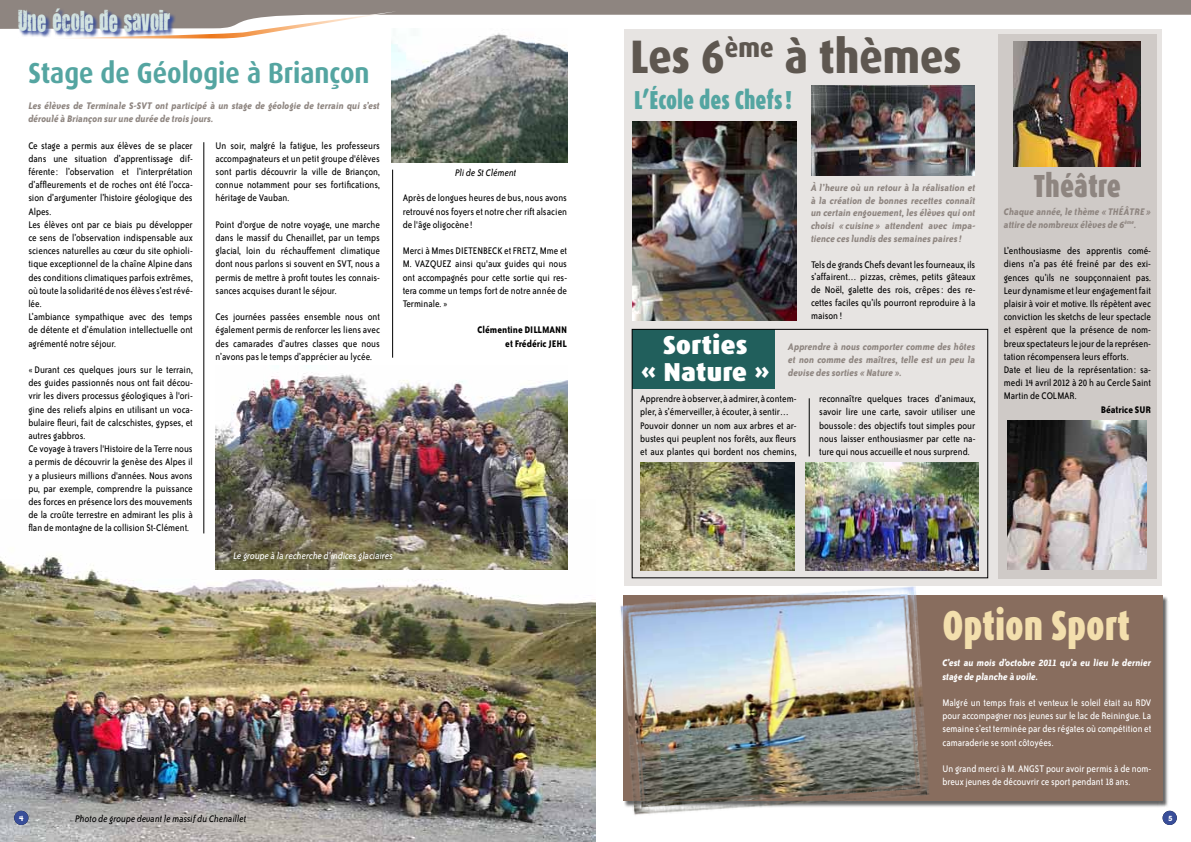
<style>
.page{position:relative;width:1191px;height:842px;background:#fff}
.page>*{position:absolute;margin:0;border:0;box-sizing:border-box;transform-origin:0 0}
.t1{font:800 47px "Dax";color:#5e5750;scale:.88 1}
.t2{font:900 42px "Dax";color:#f3dfad;scale:.9 1}
.t3{font:900 32px "Dax";color:#8e8580;scale:.9 1}
.t4{font:700 29px "Dax";color:#54a5a1;scale:.9 1}
.t5{font:900 26px "Dax";color:#54a5a1;scale:.86 1}
.t6{font:900 26px/26.2px "Dax";color:#fff;text-align:center;scale:1.2 1}
.t7{font:24px "You Are Loved";color:#d2e3e1;scale:.85 1}
.t8{font:11px/13.2px "Bailey Sans ITC";color:#000;text-align:justify;scale:.9 1}
.t9{font:italic 700 11px/13.2px "Bailey Sans ITC";color:#8e8580;scale:.9 1}
.t10{font:11px/13.2px "Bailey Sans ITC";color:#fff;text-align:justify;scale:.9 1}
.t11{font:italic 700 11px/13.2px "Bailey Sans ITC";color:#fff;scale:.9 1}
.t12{font:italic 11px "Bailey Sans ITC";color:#000;scale:.9 1}
.t13{font:700 11px/13.2px "Bailey Sans ITC";color:#000;text-align:right;scale:.9 1}
.t14{font:italic 11px "Bailey Sans ITC";color:#fff;scale:.9 1}
.t15{font:700 9px "Bailey Sans ITC";color:#fff}
</style>
<div class="page">
<div style="left:624px;top:29px;width:538px;height:557px;background:#e7e4e2"></div>
<div style="left:998px;top:34px;width:159px;height:545px;background:#cfcac7"></div>
<div style="left:623px;top:595px;width:545px;height:212px;background:#000;opacity:.6"></div>
<div style="left:623px;top:595px;width:539px;height:206px;background:#886d5e"></div>
<img style="left:0;top:499px;width:595px;height:343px">
<div style="left:14px;top:811px;width:14px;height:14px;background:#394e99;border-radius:50%"></div>
<div style="left:1162px;top:811px;width:14px;height:14px;background:#394e99;border-radius:50%"></div>
<svg style="left:0;top:0;width:1191px;height:38px"></svg>
<svg style="left:18px;top:8px;width:158px;height:30px;background:#82859e"></svg>
<img style="left:391px;top:28px;width:176px;height:134px">
<img style="left:215px;top:373px;width:352px;height:197px">
<img style="left:632px;top:122px;width:164px;height:198px">
<img style="left:811px;top:85px;width:163px;height:90px">
<img style="left:641px;top:463px;width:153px;height:108px">
<img style="left:620px;top:586px;width:309px;height:229px">
<hr style="left:203px;top:142px;width:1px;height:391px;background:#000">
<hr style="left:392px;top:170px;width:1px;height:188px;background:#000">
<img style="left:1007px;top:420px;width:139px;height:150px">
<img style="left:1013px;top:41px;width:127px;height:125px">
<div style="left:632px;top:329px;width:143px;height:60px;background:#215f5c"></div>
<img style="left:805px;top:463px;width:173px;height:107px">
<hr style="left:809px;top:398px;width:1px;height:58px;background:#000">
<div style="left:631px;top:329px;width:357px;height:249px;border:1px solid #000"></div>
<h3 class="t7" style="left:18px;top:4px;width:180px">Une école de savoir</h3>
<h3 class="t4" style="left:28px;top:56px;width:381px">Stage de Géologie à Briançon</h3>
<p class="t9" style="left:28px;top:99px;width:392px">Les élèves de Terminale S-SVT ont participé à un stage de géologie de terrain qui s’est déroulé à Briançon sur une durée de trois jours.</p>
<p class="t8" style="left:28px;top:139px;width:184px;text-align:left">Ce stage a permis aux élèves de se placer dans une situation d’apprentissage dif&shy;férente : l’observation et l’interprétation d’affleurements et de roches ont été l’occa&shy;sion d’argumenter l’histoire géologique des Alpes.<br>Les élèves ont par ce biais pu développer ce sens de l’observation indispensable aux sciences naturelles au cœur du site ophioli&shy;tique exceptionnel de la chaîne Alpine dans des conditions climatiques parfois extrêmes, où toute la solidarité de nos élèves s’est révé&shy;lée.<br>L’ambiance sympathique avec des temps de détente et d’émulation intellectuelle ont agrémenté notre séjour.</p>
<p class="t8" style="left:28px;top:363px;width:184px;text-align:left">« Durant ces quelques jours sur le terrain, des guides passionnés nous ont fait décou&shy;vrir les divers processus géologiques à l'ori&shy;gine des reliefs alpins en utilisant un voca&shy;bulaire fleuri, fait de calcschistes, gypses, et autres gabbros.<br>Ce voyage à travers l'Histoire de la Terre nous a permis de découvrir la genèse des Alpes il y a plusieurs millions d'années. Nous avons pu, par exemple, comprendre la puissance des forces en présence lors des mouvements de la croûte terrestre en admirant les plis à flan de montagne de la collision St-Clément.</p>
<p class="t8" style="left:215px;top:139px;width:184px">Un soir, malgré la fatigue, les professeurs accompagnateurs et un petit groupe d'élèves sont partis découvrir la ville de Briançon, connue notamment pour ses fortifications, héritage de Vauban.</p>
<p class="t8" style="left:215px;top:218px;width:184px">Point d'orgue de notre voyage, une marche dans le massif du Chenaillet, par un temps glacial, loin du réchauffement climatique dont nous parlons si souvent en SVT, nous a permis de mettre à profit toutes les connais&shy;sances acquises durant le séjour.</p>
<p class="t8" style="left:215px;top:310px;width:184px">Ces journées passées ensemble nous ont également permis de renforcer les liens avec des camarades d’autres classes que nous n’avons pas le temps d’apprécier au lycée.</p>
<p class="t14" style="left:233px;top:550px;width:179px">Le groupe à la recherche d’indices glaciaires</p>
<p class="t12" style="left:455px;top:167px;width:69px">Pli de St Clément</p>
<p class="t8" style="left:403px;top:192px;width:184px">Après de longues heures de bus, nous avons retrouvé nos foyers et notre cher rift alsacien de l'âge oligocène !</p>
<p class="t8" style="left:403px;top:244px;width:184px">Merci à Mmes DIETENBECK et FRETZ, Mme et M. VAZQUEZ ainsi qu'aux guides qui nous ont accompagnés pour cette sortie qui res&shy;tera comme un temps fort de notre année de Terminale. »</p>
<p class="t13" style="left:477px;top:323px;width:101px">Clémentine DILLMANN et Frédéric JEHL</p>
<h1 class="t1" style="left:630px;top:30px;width:378px">Les 6<sup>ème</sup> à thèmes</h1>
<h3 class="t5" style="left:634px;top:85px;width:185px">L’École des Chefs!</h3>
<p class="t9" style="left:811px;top:181px;width:184px;line-height:12.8px;text-align:justify">À l’heure où un retour à la réalisation et à la création de bonnes recettes connaît un certain engouement, les élèves qui ont choisi « cuisine » attendent avec impa&shy;tience ces lundis des semaines paires !</p>
<p class="t8" style="left:811px;top:258px;width:184px;line-height:12.8px">Tels de grands Chefs devant les fourneaux, ils s’affairent… pizzas, crèmes, petits gâteaux de Noël, galette des rois, crêpes: des re&shy;cettes faciles qu’ils pourront reproduire à la maison !</p>
<h3 class="t6" style="left:641px;top:332px;width:108px">Sorties<br>« Nature »</h3>
<p class="t9" style="left:788px;top:340px;width:209px;text-align:justify">Apprendre à nous comporter comme des hôtes et non comme des maîtres, telle est un peu la devise des sorties « Nature ».</p>
<p class="t8" style="left:640px;top:392px;width:175px;text-align:left">Apprendre à observer, à admirer, à contem&shy;pler, à s’émerveiller, à écouter, à sentir… Pouvoir donner un nom aux arbres et ar&shy;bustes qui peuplent nos forêts, aux fleurs et aux plantes qui bordent nos chemins,</p>
<p class="t8" style="left:819px;top:392px;width:175px">reconnaître quelques traces d’animaux, savoir lire une carte, savoir utiliser une boussole : des objectifs tout simples pour nous laisser enthousiasmer par cette na&shy;ture qui nous accueille et nous surprend.</p>
<h3 class="t3" style="left:1034px;top:168px;width:98px">Théâtre</h3>
<p class="t9" style="left:1003px;top:205px;width:165px">Chaque année, le thème « THÉÂTRE » attire de nombreux élèves de 6<sup>ème</sup>.</p>
<p class="t8" style="left:1003px;top:244px;width:165px;text-align:left">L’enthousiasme des apprentis comé&shy;diens n’a pas été freiné par des exi&shy;gences qu’ils ne soupçonnaient pas.<br>Leur dynamisme et leur engagement fait plaisir à voir et motive. Ils répètent avec conviction les sketchs de leur spectacle et espèrent que la présence de nom&shy;breux spectateurs le jour de la représen&shy;tation récompensera leurs efforts.<br>Date et lieu de la représentation : sa&shy;medi 14 avril 2012 à 20 h au Cercle Saint Martin de COLMAR.</p>
<p class="t13" style="left:1100px;top:403px;width:57px">Béatrice SUR</p>
<h2 class="t2" style="left:942px;top:602px;width:210px">Option Sport</h2>
<p class="t11" style="left:942px;top:656px;width:233px">C’est au mois d’octobre 2011 qu’a eu lieu le dernier stage de planche à voile.</p>
<p class="t10" style="left:942px;top:696px;width:234px">Malgré un temps frais et venteux le soleil était au RDV pour accompagner nos jeunes sur le lac de Reiningue. La semaine s’est terminée par des régates où compétition et camaraderie se sont côtoyées.</p>
<p class="t10" style="left:942px;top:762px;width:233px">Un grand merci à M. ANGST pour avoir permis à de nom&shy;breux jeunes de découvrir ce sport pendant 18 ans.</p>
<p class="t12" style="left:75px;top:813px;width:192px">Photo de groupe devant le massif du Chenaillet</p>
<p class="t15" style="left:19px;top:813px;width:6px">4</p>
<p class="t15" style="left:1168px;top:813px;width:6px">5</p>
</div>
